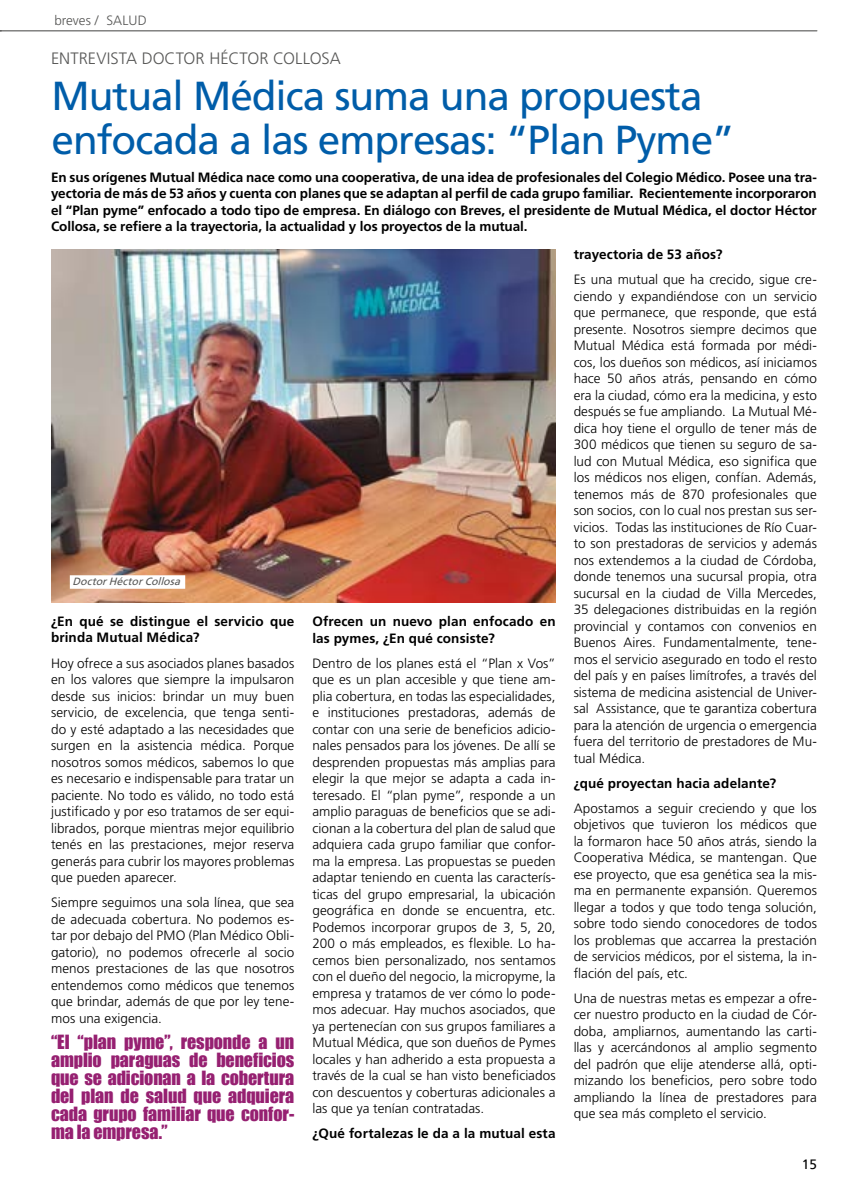
<style>
.page{position:relative;width:851px;height:1191px;background:#fff}
.page>*{position:absolute;margin:0;border:0;box-sizing:border-box;transform-origin:0 0}
.t1{font:40.5px/44.5px "Frutiger";letter-spacing:-.025em;color:#005da9}
.t2{font:18px/18px "Impact";letter-spacing:-.005em;color:#962071;text-align:justify}
.t3{font:300 16.5px "Frutiger";color:#575756}
.t4{font:300 13.5px/16.5px "Frutiger";letter-spacing:.005em;color:#000;text-align:justify}
.t5{font:700 13.5px/16.5px "Frutiger";letter-spacing:.01em;color:#000}
.t6{font:300 13.5px "Frutiger";color:#575756}
.t7{font:13.5px "Frutiger LT";color:#000}
.t8{font:italic 10.5px "Frutiger";color:#575756}
</style>
<div class="page">
<hr style="left:0;top:30px;width:816px;height:1px;background:#575756">
<img style="left:52px;top:249px;width:503px;height:353px">
<div style="left:70px;top:575px;width:115px;height:14px;background:#fff"></div>
<p class="t6" style="left:54px;top:13px;width:94px">breves / SALUD</p>
<p class="t3" style="left:51px;top:49px;width:291px">ENTREVISTA DOCTOR HÉCTOR COLLOSA</p>
<h1 class="t1" style="left:52px;top:73px;width:684px">Mutual Médica suma una propuesta enfocada a las empresas: “Plan Pyme”</h1>
<p class="t5" style="left:51px;top:169px;width:767px;text-align:justify">En sus orígenes Mutual Médica nace como una cooperativa, de una idea de profesionales del Colegio Médico. Posee una tra&shy;yectoria de más de 53 años y cuenta con planes que se adaptan al perfil de cada grupo familiar. Recientemente incorporaron el “Plan pyme” enfocado a todo tipo de empresa. En diálogo con Breves, el presidente de Mutual Médica, el doctor Héctor Collosa, se refiere a la trayectoria, la actualidad y los proyectos de la mutual.</p>
<p class="t8" style="left:73px;top:575px;width:112px">DoctorHéctorCollosa</p>
<p class="t5" style="left:51px;top:613px;width:245px">¿En qué se distingue el servicio que brinda Mutual Médica?</p>
<p class="t4" style="left:51px;top:654px;width:245px">Hoy ofrece a sus asociados planes basados en los valores que siempre la impulsaron desde sus inicios: brindar un muy buen servicio, de excelencia, que tenga senti&shy;do y esté adaptado a las necesidades que surgen en la asistencia médica. Porque nosotros somos médicos, sabemos lo que es necesario e indispensable para tratar un paciente. No todo es válido, no todo está justificado y por eso tratamos de ser equi&shy;librados, porque mientras mejor equilibrio tenés en las prestaciones, mejor reserva generás para cubrir los mayores problemas que pueden aparecer.</p>
<p class="t4" style="left:51px;top:894px;width:245px">Siempre seguimos una sola línea, que sea de adecuada cobertura. No podemos es&shy;tar por debajo del PMO (Plan Médico Obli&shy;gatorio), no podemos ofrecerle al socio menos prestaciones de las que nosotros entendemos como médicos que tenemos que brindar, además de que por ley tene&shy;mos una exigencia.</p>
<h2 class="t2" style="left:51px;top:1032px;width:245px">“El “plan pyme”, responde a un amplio paraguas de beneficios que se adicionan a la cobertura del plan de salud que adquiera cada grupo familiar que confor&shy;ma la empresa.”</h2>
<p class="t5" style="left:312px;top:613px;width:245px">Ofrecen un nuevo plan enfocado en las pymes, ¿En qué consiste?</p>
<p class="t4" style="left:312px;top:654px;width:245px">Dentro de los planes está el “Plan x Vos” que es un plan accesible y que tiene am&shy;plia cobertura, en todas las especialidades, e instituciones prestadoras, además de contar con una serie de beneficios adicio&shy;nales pensados para los jóvenes. De allí se desprenden propuestas más amplias para elegir la que mejor se adapta a cada in&shy;teresado. El “plan pyme”, responde a un amplio paraguas de beneficios que se adi&shy;cionan a la cobertura del plan de salud que adquiera cada grupo familiar que confor&shy;ma la empresa. Las propuestas se pueden adaptar teniendo en cuenta las caracterís&shy;ticas del grupo empresarial, la ubicación geográfica en donde se encuentra, etc.<br>Podemos incorporar grupos de 3, 5, 20, 200 o más empleados, es flexible. Lo ha&shy;cemos bien personalizado, nos sentamos con el dueño del negocio, la micropyme, la empresa y tratamos de ver cómo lo pode&shy;mos adecuar. Hay muchos asociados, que ya pertenecían con sus grupos familiares a Mutual Médica, que son dueños de Pymes locales y han adherido a esta propuesta a través de la cual se han visto beneficiados con descuentos y coberturas adicionales a las que ya tenían contratadas.</p>
<p class="t5" style="left:312px;top:1125px;width:245px">¿Qué fortalezas le da a la mutual esta</p>
<p class="t5" style="left:573px;top:246px;width:150px">trayectoria de 53 años?</p>
<p class="t4" style="left:573px;top:271px;width:245px">Es una mutual que ha crecido, sigue cre&shy;ciendo y expandiéndose con un servicio que permanece, que responde, que está presente. Nosotros siempre decimos que Mutual Médica está formada por médi&shy;cos, los dueños son médicos, así iniciamos hace 50 años atrás, pensando en cómo era la ciudad, cómo era la medicina, y esto después se fue ampliando. La Mutual Mé&shy;dica hoy tiene el orgullo de tener más de 300 médicos que tienen su seguro de sa&shy;lud con Mutual Médica, eso significa que los médicos nos eligen, confían. Además, tenemos más de 870 profesionales que son socios, con lo cual nos prestan sus ser&shy;vicios. Todas las instituciones de Río Cuar&shy;to son prestadoras de servicios y además nos extendemos a la ciudad de Córdoba, donde tenemos una sucursal propia, otra sucursal en la ciudad de Villa Mercedes, 35 delegaciones distribuidas en la región provincial y contamos con convenios en Buenos Aires. Fundamentalmente, tene&shy;mos el servicio asegurado en todo el resto del país y en países limítrofes, a través del sistema de medicina asistencial de Univer&shy;sal Assistance, que te garantiza cobertura para la atención de urgencia o emergencia fuera del territorio de prestadores de Mu&shy;tual Médica.</p>
<p class="t5" style="left:573px;top:775px;width:204px">¿qué proyectan hacia adelante?</p>
<p class="t4" style="left:573px;top:800px;width:245px">Apostamos a seguir creciendo y que los objetivos que tuvieron los médicos que la formaron hace 50 años atrás, siendo la Cooperativa Médica, se mantengan. Que ese proyecto, que esa genética sea la mis&shy;ma en permanente expansión. Queremos llegar a todos y que todo tenga solución, sobre todo siendo conocedores de todos los problemas que accarrea la prestación de servicios médicos, por el sistema, la in&shy;flación del país, etc.</p>
<p class="t4" style="left:573px;top:990px;width:245px">Una de nuestras metas es empezar a ofre&shy;cer nuestro producto en la ciudad de Cór&shy;doba, ampliarnos, aumentando las carti&shy;llas y acercándonos al amplio segmento del padrón que elije atenderse allá, opti&shy;mizando los beneficios, pero sobre todo ampliando la línea de prestadores para que sea más completo el servicio.</p>
<p class="t7" style="left:801px;top:1155px;width:17px">15</p>
</div>
